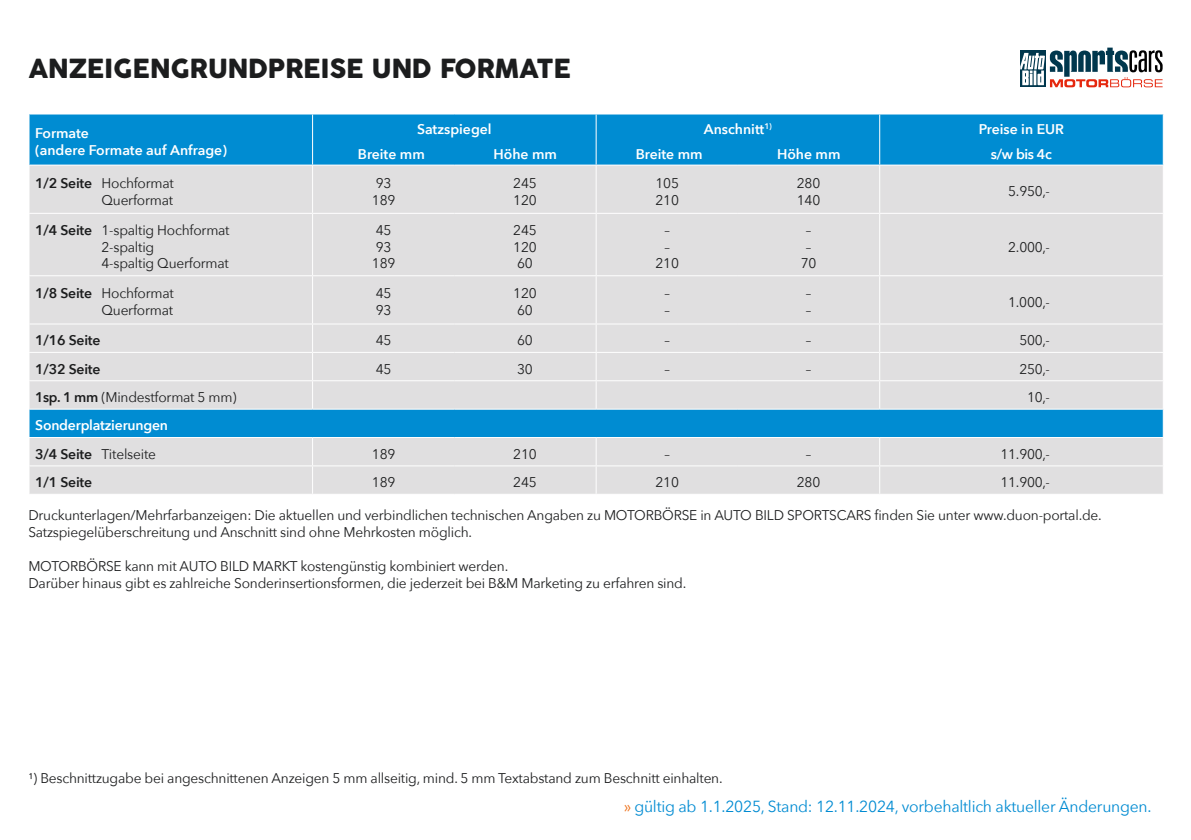
<style>
.page{position:relative;width:1191px;height:840px;background:#fff}
.page>*{position:absolute;margin:0;border:0;box-sizing:border-box;transform-origin:0 0}
.t1{font:26px "Cocogoose Pro";letter-spacing:-.01em;color:#1c1d1e}
.t2{font:16px "Avenir Next";letter-spacing:-.015em;color:#008bd2}
.t3{font:14px/16.8px "Avenir Next";letter-spacing:-.015em;color:#1c1d1e}
.t4{font:600 14px/25.2px "Avenir Next";color:#fff}
.t5{font:600 14px "Avenir Next";letter-spacing:-.015em;color:#1c1d1e}
.s1{font-weight:600}
.s2{color:#1c1d1e}
.s3{font-weight:400;color:#1c1d1e}
.s4{color:#ee7119}
</style>
<div class="page">
<div style="left:29px;top:114px;width:1133px;height:50px;background:#008cd2"></div>
<svg style="left:29px;top:165px;width:1133px;height:328px;background:#cdd8df"></svg>
<hr style="left:312px;top:114px;width:1px;height:50px;background:#fff">
<hr style="left:595px;top:114px;width:1px;height:50px;background:#fff">
<hr style="left:879px;top:114px;width:1px;height:50px;background:#fff">
<hr style="left:312px;top:165px;width:1px;height:48px;background:#fff">
<hr style="left:595px;top:165px;width:1px;height:48px;background:#fff">
<hr style="left:879px;top:165px;width:1px;height:48px;background:#fff">
<hr style="left:28px;top:213px;width:284px;height:1px;background:#fff">
<hr style="left:312px;top:213px;width:142px;height:1px;background:#fff">
<hr style="left:312px;top:214px;width:1px;height:61px;background:#fff">
<hr style="left:454px;top:213px;width:142px;height:1px;background:#fff">
<hr style="left:596px;top:213px;width:142px;height:1px;background:#fff">
<hr style="left:595px;top:214px;width:1px;height:61px;background:#fff">
<hr style="left:738px;top:213px;width:141px;height:1px;background:#fff">
<hr style="left:879px;top:213px;width:284px;height:1px;background:#fff">
<hr style="left:879px;top:214px;width:1px;height:61px;background:#fff">
<hr style="left:28px;top:275px;width:284px;height:1px;background:#fff">
<hr style="left:312px;top:275px;width:142px;height:1px;background:#fff">
<hr style="left:312px;top:276px;width:1px;height:47px;background:#fff">
<hr style="left:454px;top:275px;width:142px;height:1px;background:#fff">
<hr style="left:596px;top:275px;width:142px;height:1px;background:#fff">
<hr style="left:595px;top:276px;width:1px;height:47px;background:#fff">
<hr style="left:738px;top:275px;width:141px;height:1px;background:#fff">
<hr style="left:879px;top:275px;width:284px;height:1px;background:#fff">
<hr style="left:879px;top:276px;width:1px;height:47px;background:#fff">
<hr style="left:28px;top:323px;width:284px;height:1px;background:#fff">
<hr style="left:312px;top:323px;width:142px;height:1px;background:#fff">
<hr style="left:454px;top:323px;width:142px;height:1px;background:#fff">
<hr style="left:596px;top:323px;width:142px;height:1px;background:#fff">
<hr style="left:738px;top:323px;width:141px;height:1px;background:#fff">
<hr style="left:879px;top:323px;width:284px;height:1px;background:#fff">
<hr style="left:28px;top:351px;width:284px;height:1px;background:#fff">
<hr style="left:312px;top:351px;width:142px;height:1px;background:#fff">
<hr style="left:454px;top:351px;width:142px;height:1px;background:#fff">
<hr style="left:596px;top:351px;width:142px;height:1px;background:#fff">
<hr style="left:738px;top:351px;width:141px;height:1px;background:#fff">
<hr style="left:879px;top:351px;width:284px;height:1px;background:#fff">
<hr style="left:28px;top:380px;width:284px;height:1px;background:#fff">
<hr style="left:312px;top:380px;width:142px;height:1px;background:#fff">
<svg style="left:312px;top:324px;width:1px;height:84px"></svg>
<hr style="left:454px;top:380px;width:142px;height:1px;background:#fff">
<hr style="left:596px;top:380px;width:142px;height:1px;background:#fff">
<svg style="left:595px;top:324px;width:1px;height:84px"></svg>
<hr style="left:738px;top:380px;width:141px;height:1px;background:#fff">
<hr style="left:879px;top:380px;width:284px;height:1px;background:#fff">
<svg style="left:879px;top:324px;width:1px;height:84px"></svg>
<hr style="left:28px;top:408px;width:284px;height:1px;background:#fff">
<hr style="left:312px;top:408px;width:142px;height:1px;background:#fff">
<hr style="left:454px;top:408px;width:142px;height:1px;background:#fff">
<hr style="left:596px;top:408px;width:142px;height:1px;background:#fff">
<hr style="left:738px;top:408px;width:141px;height:1px;background:#fff">
<hr style="left:879px;top:408px;width:284px;height:1px;background:#fff">
<hr style="left:28px;top:437px;width:284px;height:1px;background:#fff">
<hr style="left:312px;top:437px;width:142px;height:1px;background:#fff">
<hr style="left:454px;top:437px;width:142px;height:1px;background:#fff">
<hr style="left:596px;top:437px;width:142px;height:1px;background:#fff">
<hr style="left:738px;top:437px;width:141px;height:1px;background:#fff">
<hr style="left:879px;top:437px;width:284px;height:1px;background:#fff">
<hr style="left:28px;top:465px;width:284px;height:1px;background:#fff">
<hr style="left:312px;top:465px;width:142px;height:1px;background:#fff">
<svg style="left:312px;top:438px;width:1px;height:55px"></svg>
<hr style="left:454px;top:465px;width:142px;height:1px;background:#fff">
<hr style="left:596px;top:465px;width:142px;height:1px;background:#fff">
<svg style="left:595px;top:438px;width:1px;height:55px"></svg>
<hr style="left:738px;top:465px;width:141px;height:1px;background:#fff">
<hr style="left:879px;top:465px;width:284px;height:1px;background:#fff">
<svg style="left:879px;top:438px;width:1px;height:55px"></svg>
<svg style="left:1162px;top:324px;width:1px;height:169px"></svg>
<svg style="left:1020px;top:48px;width:142px;height:39px"></svg>
<h1 class="t1" style="left:28px;top:51px;width:544px">ANZEIGENGRUNDPREISE UND FORMATE</h1>
<p class="t4" style="left:35px;top:124px;width:193px;line-height:16.8px">Formate<br>(andere Formate auf Anfrage)</p>
<p class="t4" style="left:358px;top:116px;width:135px;text-indent:59px">Satzspiegel<br>Breite mm</p>
<p class="t4" style="left:493px;top:141px;width:65px">Höhe mm</p>
<p class="t4" style="left:704px;top:116px;width:70px">Anschnitt<sup>1)</sup></p>
<p class="t4" style="left:636px;top:141px;width:68px">Breite mm</p>
<p class="t4" style="left:777px;top:141px;width:65px">Höhe mm</p>
<p class="t4" style="left:979px;top:116px;width:87px;text-align:center">Preise in EUR s/w bis 4c</p>
<p class="t3" style="left:35px;top:174px;width:140px;text-align:right"><span class="s1">1/2 Seite</span> Hochformat<br>Querformat</p>
<p class="t3" style="left:372px;top:174px;width:25px">93<br>189</p>
<p class="t3" style="left:513px;top:174px;width:25px">245<br>120</p>
<p class="t3" style="left:655px;top:174px;width:25px">105<br>210</p>
<p class="t3" style="left:797px;top:174px;width:25px">280<br>140</p>
<p class="t3" style="left:1008px;top:182px;width:43px">5.950,-</p>
<p class="t3" style="left:101px;top:221px;width:130px;text-indent:-66px"><span class="s1">1/4 Seite</span> 1-spaltig Hochformat<br>2-spaltig<br>4-spaltig Querformat</p>
<p class="t3" style="left:372px;top:221px;width:25px">45<br>93<br>189</p>
<p class="t3" style="left:513px;top:221px;width:25px;text-align:justify">245<br>120<br>60</p>
<p class="t3" style="left:655px;top:221px;width:25px;text-align:center">–<br>–<br>210</p>
<p class="t3" style="left:800px;top:221px;width:17px;text-align:center">–<br>–<br>70</p>
<p class="t3" style="left:1008px;top:237px;width:43px">2.000,-</p>
<p class="t3" style="left:35px;top:284px;width:140px;text-align:right"><span class="s1">1/8 Seite</span> Hochformat<br>Querformat</p>
<p class="t3" style="left:376px;top:284px;width:17px">45<br>93</p>
<p class="t3" style="left:513px;top:284px;width:25px">120<br>60</p>
<p class="t3" style="left:664px;top:284px;width:7px">– –</p>
<p class="t3" style="left:806px;top:284px;width:7px">– –</p>
<p class="t3" style="left:1008px;top:293px;width:43px">1.000,-</p>
<p class="t5" style="left:35px;top:328px;width:67px">1/16 Seite</p>
<p class="t3" style="left:376px;top:331px;width:17px">45</p>
<p class="t3" style="left:517px;top:331px;width:17px">60</p>
<p class="t3" style="left:664px;top:331px;width:7px">–</p>
<p class="t3" style="left:806px;top:331px;width:7px">–</p>
<p class="t3" style="left:1019px;top:331px;width:32px">500,-</p>
<p class="t5" style="left:35px;top:356px;width:67px">1/32 Seite</p>
<p class="t3" style="left:376px;top:359px;width:17px">45</p>
<p class="t3" style="left:517px;top:359px;width:17px">30</p>
<p class="t3" style="left:664px;top:359px;width:7px">–</p>
<p class="t3" style="left:806px;top:359px;width:7px">–</p>
<p class="t3" style="left:1019px;top:359px;width:32px">250,-</p>
<p class="t3" style="left:35px;top:388px;width:203px"><span class="s1">1sp. 1 mm</span> (Mindestformat 5 mm)</p>
<p class="t3" style="left:1027px;top:388px;width:24px">10,-</p>
<p class="t4" style="left:35px;top:410px;width:134px;line-height:28.4px">Sonderplatzierungen<br><span class="s2">3/4 Seite</span> <span class="s3">Titelseite</span></p>
<p class="t3" style="left:372px;top:444px;width:25px">189</p>
<p class="t3" style="left:513px;top:444px;width:25px">210</p>
<p class="t3" style="left:664px;top:444px;width:7px">–</p>
<p class="t3" style="left:806px;top:444px;width:7px">–</p>
<p class="t3" style="left:1000px;top:444px;width:51px">11.900,-</p>
<p class="t5" style="left:35px;top:470px;width:58px">1/1 Seite</p>
<p class="t3" style="left:372px;top:473px;width:25px">189</p>
<p class="t3" style="left:513px;top:473px;width:25px">245</p>
<p class="t3" style="left:655px;top:473px;width:25px">210</p>
<p class="t3" style="left:797px;top:473px;width:25px">280</p>
<p class="t3" style="left:1000px;top:473px;width:51px">11.900,-</p>
<p class="t3" style="left:28px;top:506px;width:1075px">Druckunterlagen/Mehrfarbanzeigen: Die aktuellen und verbindlichen technischen Angaben zu MOTORBÖRSE in AUTO BILD SPORTSCARS finden Sie unter www.duon-portal.de.<br>Satzspiegelüberschreitung und Anschnitt sind ohne Mehrkosten möglich.</p>
<p class="t3" style="left:28px;top:556px;width:659px">MOTORBÖRSE kann mit AUTO BILD MARKT kostengünstig kombiniert werden.<br>Darüber hinaus gibt es zahlreiche Sonderinsertionsformen, die jederzeit bei B&amp;M Marketing zu erfahren sind.</p>
<p class="t3" style="left:28px;top:768px;width:696px">¹) Beschnittzugabe bei angeschnittenen Anzeigen 5 mm allseitig, mind. 5 mm Textabstand zum Beschnitt einhalten.</p>
<p class="t2" style="left:624px;top:792px;width:529px"><span class="s4">»</span> gültig ab 1.1.2025, Stand: 12.11.2024, vorbehaltlich aktueller Änderungen.</p>
</div>
